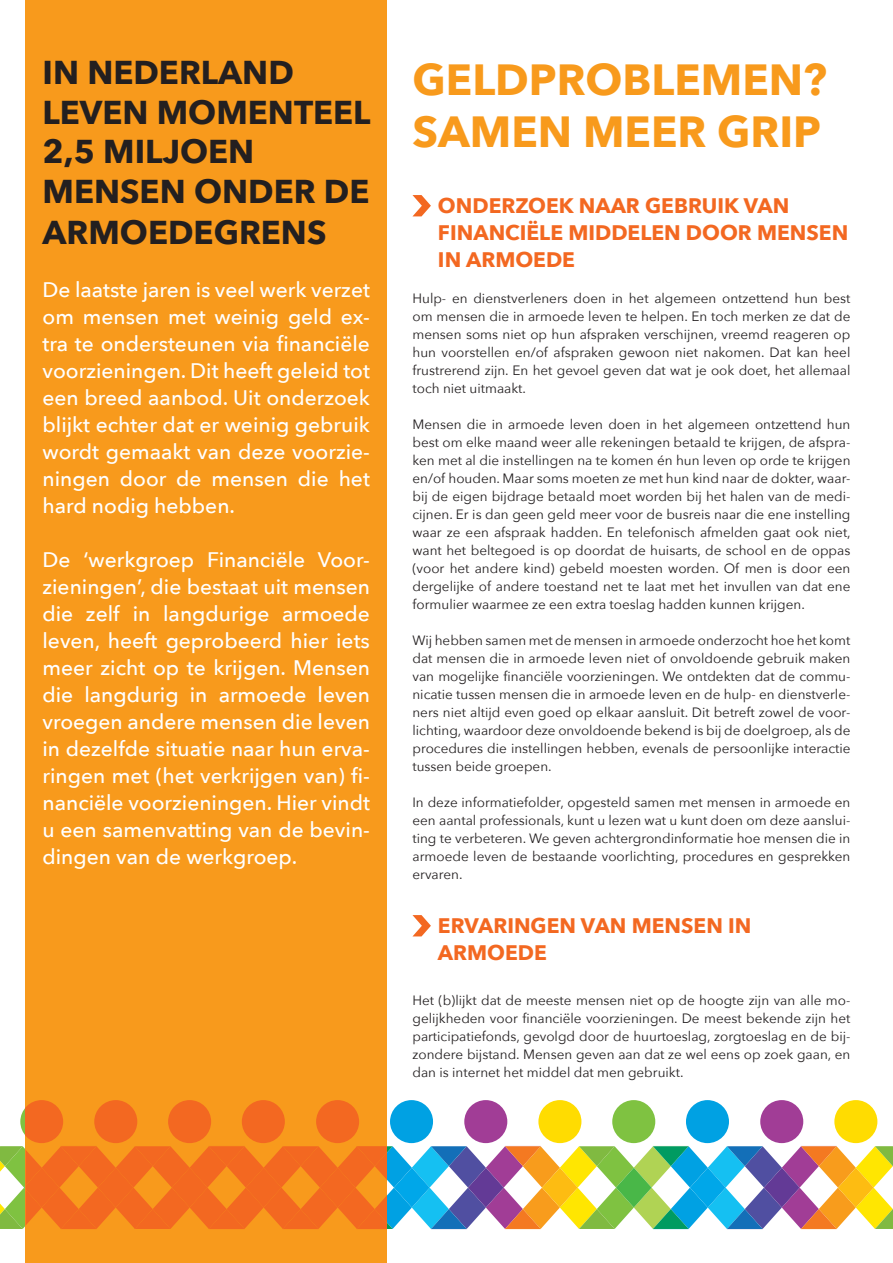
<style>
.page{position:relative;width:893px;height:1263px;background:#fff}
.page>*{position:absolute;margin:0;border:0;box-sizing:border-box;transform-origin:0 0}
.Inleiding{font:700 43.5px/52.2px "Avenir Next";color:#f89a1c}
.Inleiding-2{font:700 33px/40px "Avenir Next";color:#231f20}
.Inleiding-3{font:500 21px/27px "Avenir Next";color:#fff;text-align:justify}
.Tussenkop{font:700 21px/27px "Avenir Next";color:#f36821}
.broodtekst{font:13.5px/18px "Avenir Next";color:#231f20;text-align:justify}
</style>
<div class="page">
<div style="left:26px;top:0;width:361px;height:1263px;background:#f89a1c"></div>
<svg style="left:412px;top:195px;width:19px;height:21px"></svg>
<svg style="left:412px;top:915px;width:19px;height:21px"></svg>
<svg style="left:0;top:1100px;width:893px;height:129px"></svg>
<p class="Inleiding-2" style="left:43px;top:52px;width:330px">IN NEDERLAND<br>LEVEN MOMENTEEL<br>2,5 MILJOEN<br>MENSEN ONDER DE<br>ARMOEDEGRENS</p>
<p class="Inleiding-3" style="left:43px;top:275px;width:329px">De laatste jaren is veel werk verzet om mensen met weinig geld ex&shy;tra te ondersteunen via financiële voorzieningen. Dit heeft geleid tot een breed aanbod. Uit onderzoek blijkt echter dat er weinig gebruik wordt gemaakt van deze voorzie&shy;ningen door de mensen die het hard nodig hebben.</p>
<p class="Inleiding-3" style="left:43px;top:545px;width:329px">De ‘werkgroep Financiële Voor&shy;zieningen’, die bestaat uit mensen die zelf in langdurige armoede leven, heeft geprobeerd hier iets meer zicht op te krijgen. Mensen die langdurig in armoede leven vroegen andere mensen die leven in dezelfde situatie naar hun erva&shy;ringen met (het verkrijgen van) fi&shy;nanciële voorzieningen. Hier vindt u een samenvatting van de bevin&shy;dingen van de werkgroep.</p>
<p class="Inleiding" style="left:412px;top:53px;width:416px">GELDPROBLEMEN?<br>SAMEN MEER GRIP</p>
<p class="Tussenkop" style="left:438px;top:192px;width:412px">ONDERZOEK NAAR GEBRUIK VAN<br>FINANCIËLE MIDDELEN DOOR MENSEN<br>IN ARMOEDE</p>
<p class="broodtekst" style="left:412px;top:289px;width:439px">Hulp- en dienstverleners doen in het algemeen ontzettend hun best om mensen die in armoede leven te helpen. En toch merken ze dat de mensen soms niet op hun afspraken verschijnen, vreemd reageren op hun voorstellen en/of afspraken gewoon niet nakomen. Dat kan heel frustrerend zijn. En het gevoel geven dat wat je ook doet, het allemaal toch niet uitmaakt.</p>
<p class="broodtekst" style="left:412px;top:415px;width:440px">Mensen die in armoede leven doen in het algemeen ontzettend hun best om elke maand weer alle rekeningen betaald te krijgen, de afspra&shy;ken met al die instellingen na te komen én hun leven op orde te krijgen en/of houden. Maar soms moeten ze met hun kind naar de dokter, waar&shy;bij de eigen bijdrage betaald moet worden bij het halen van de medi&shy;cijnen. Er is dan geen geld meer voor de busreis naar die ene instelling waar ze een afspraak hadden. En telefonisch afmelden gaat ook niet, want het beltegoed is op doordat de huisarts, de school en de oppas (voor het andere kind) gebeld moesten worden. Of men is door een dergelijke of andere toestand net te laat met het invullen van dat ene formulier waarmee ze een extra toeslag hadden kunnen krijgen.</p>
<p class="broodtekst" style="left:412px;top:631px;width:439px">Wij hebben samen met de mensen in armoede onderzocht hoe het komt dat mensen die in armoede leven niet of onvoldoende gebruik maken van mogelijke financiële voorzieningen. We ontdekten dat de commu&shy;nicatie tussen mensen die in armoede leven en de hulp- en dienstverle&shy;ners niet altijd even goed op elkaar aansluit. Dit betreft zowel de voor&shy;lichting, waardoor deze onvoldoende bekend is bij de doelgroep, als de procedures die instellingen hebben, evenals de persoonlijke interactie tussen beide groepen.</p>
<p class="broodtekst" style="left:412px;top:793px;width:439px">In deze informatiefolder, opgesteld samen met mensen in armoede en een aantal professionals, kunt u lezen wat u kunt doen om deze aanslui&shy;ting te verbeteren. We geven achtergrondinformatie hoe mensen die in armoede leven de bestaande voorlichting, procedures en gesprekken ervaren.</p>
<p class="Tussenkop" style="left:438px;top:912px;width:315px">ERVARINGEN VAN MENSEN IN<br>ARMOEDE</p>
<p class="broodtekst" style="left:412px;top:991px;width:439px">Het (b)lijkt dat de meeste mensen niet op de hoogte zijn van alle mo&shy;gelijkheden voor financiële voorzieningen. De meest bekende zijn het participatiefonds, gevolgd door de huurtoeslag, zorgtoeslag en de bij&shy;zondere bijstand. Mensen geven aan dat ze wel eens op zoek gaan, en dan is internet het middel dat men gebruikt.</p>
</div>
